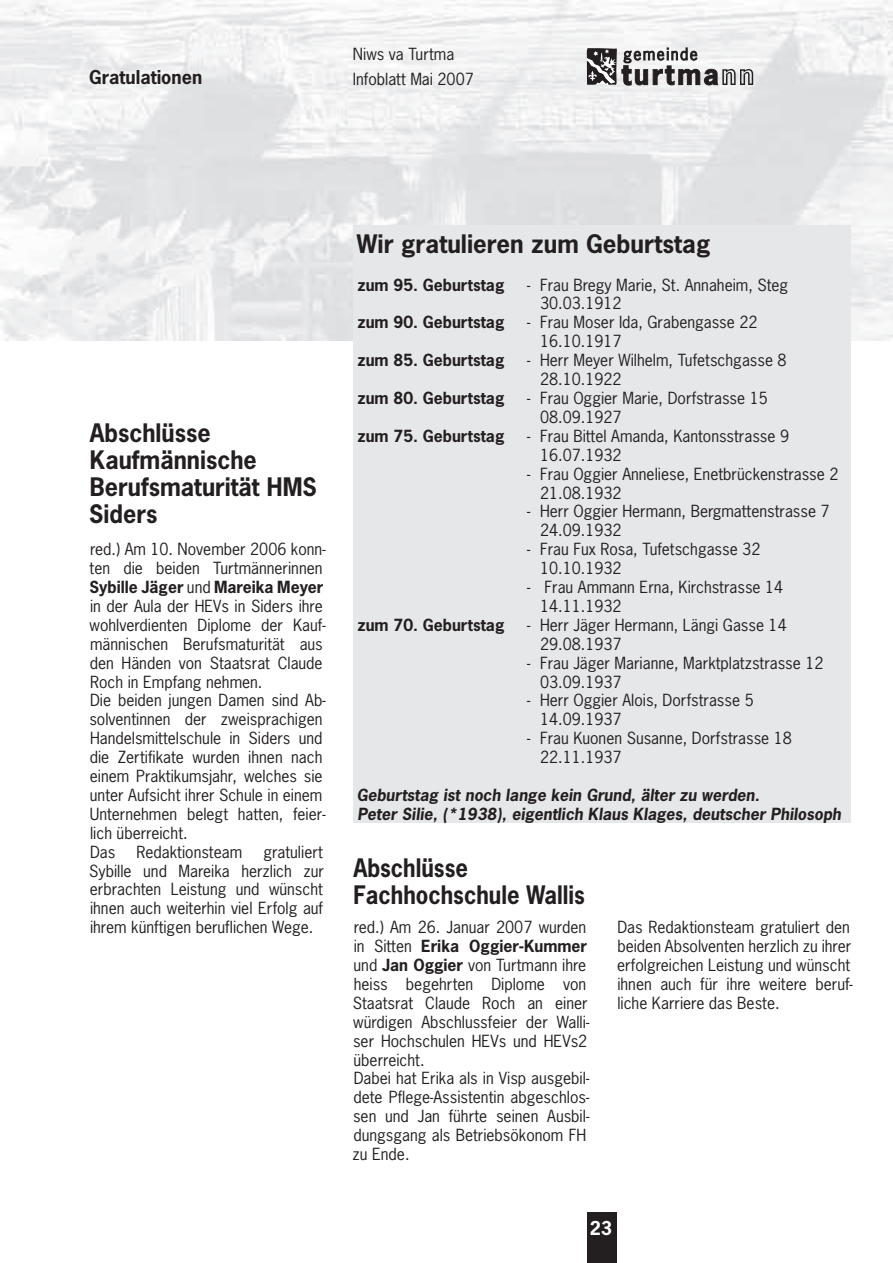
<style>
.page{position:relative;width:893px;height:1263px;background:#fff}
.page>*{position:absolute;margin:0;border:0;box-sizing:border-box;transform-origin:0 0}
.t1{font:700 24px/27px "News Gothic";color:#231f20}
.t2{font:700 24px/27px "News Gothic";color:#231f20;scale:.92 1}
.t3{font:700 18px "News Gothic";color:#231f20}
.t4{font:700 18px "News Gothic";color:#fff}
.t5{font:15.75px/18.9px "News Gothic";color:#231f20}
.t6{font:italic 700 15.75px/18.9px "News Gothic";color:#231f20}
.t7{font:700 15.75px "News Gothic";color:#231f20}
.s1{font-weight:700}
</style>
<div class="page">
<div style="left:353px;top:225px;width:497px;height:598px;background:#e6e7e9"></div>
<div style="left:587px;top:1212px;width:30px;height:51px;background:#231f20"></div>
<svg style="left:587px;top:47px;width:166px;height:39px"></svg>
<p class="t5" style="left:353px;top:44px;width:103px">Niws va Turtma</p>
<p class="t3" style="left:89px;top:66px;width:114px">Gratulationen</p>
<p class="t5" style="left:353px;top:70px;width:122px">Infoblatt Mai 2007</p>
<h1 class="t1" style="left:89px;top:419px;width:229px">Abschlüsse<br>Kaufmännische<br>Berufsmaturität HMS<br>Siders</h1>
<p class="t5" style="left:89px;top:540px;width:238px">red.) Am 10. November 2006 konn&shy;ten die beiden Turtmännerinnen<br><span class="s1">Sybille Jäger</span> und <span class="s1">Mareika Meyer </span>in der Aula der HEVs in Siders ihre wohlverdienten Diplome der Kauf&shy;männischen Berufsmaturität aus den Händen von Staatsrat Claude<br>Roch in Empfang nehmen.<br>Die beiden jungen Damen sind Ab&shy;solventinnen der zweisprachigen<br>Handelsmittelschule in Siders und die Zertifikate wurden ihnen nach einem Praktikumsjahr, welches sie unter Aufsicht ihrer Schule in einem<br>Unternehmen belegt hatten, feier&shy;lich überreicht.<br>Das</p>
<p class="t5" style="left:89px;top:842px;width:236px;text-align:justify;text-indent:174px">gratuliert Sybille und Mareika herzlich zur erbrachten Leistung und wünscht ihnen auch weiterhin viel Erfolg auf ihrem künftigen beruflichen Wege.</p>
<p class="t5" style="left:137px;top:842px;width:107px">Redaktionsteam</p>
<h1 class="t1" style="left:357px;top:230px;width:355px">Wir gratulieren zum Geburtstag</h1>
<p class="t7" style="left:357px;top:274px;width:148px">zum 95. Geburtstag</p>
<p class="t5" style="left:540px;top:275px;width:250px;text-indent:-13px">- Frau Bregy Marie, St. Annaheim, Steg<br>30.03.1912</p>
<p class="t7" style="left:357px;top:312px;width:148px">zum 90. Geburtstag</p>
<p class="t5" style="left:540px;top:313px;width:219px;text-indent:-13px">- Frau Moser Ida, Grabengasse 22<br>16.10.1917</p>
<p class="t7" style="left:357px;top:350px;width:148px">zum 85. Geburtstag</p>
<p class="t5" style="left:540px;top:351px;width:248px;text-indent:-13px">- Herr Meyer Wilhelm, Tufetschgasse 8<br>28.10.1922</p>
<p class="t7" style="left:357px;top:388px;width:148px">zum 80. Geburtstag</p>
<p class="t5" style="left:540px;top:388px;width:229px;text-indent:-13px">- Frau Oggier Marie, Dorfstrasse 15<br>08.09.1927</p>
<p class="t7" style="left:357px;top:425px;width:148px">zum 75. Geburtstag</p>
<p class="t5" style="left:540px;top:426px;width:251px;text-indent:-13px">- Frau Bittel Amanda, Kantonsstrasse 9<br>16.07.1932</p>
<p class="t5" style="left:540px;top:464px;width:300px;text-indent:-13px">- Frau Oggier Anneliese, Enetbrückenstrasse 2<br>21.08.1932</p>
<p class="t5" style="left:540px;top:502px;width:291px;text-indent:-13px">- Herr Oggier Hermann, Bergmattenstrasse 7<br>24.09.1932</p>
<p class="t5" style="left:540px;top:540px;width:222px;text-indent:-13px">- Frau Fux Rosa, Tufetschgasse 32<br>10.10.1932</p>
<p class="t5" style="left:540px;top:577px;width:245px;text-indent:-13px">- Frau Ammann Erna, Kirchstrasse 14<br>14.11.1932</p>
<p class="t7" style="left:357px;top:614px;width:148px">zum 70. Geburtstag</p>
<p class="t5" style="left:540px;top:615px;width:248px;text-indent:-13px">- Herr Jäger Hermann, Längi Gasse 14<br>29.08.1937</p>
<p class="t5" style="left:540px;top:653px;width:285px;text-indent:-13px">- Frau Jäger Marianne, Marktplatzstrasse 12<br>03.09.1937</p>
<p class="t5" style="left:540px;top:691px;width:215px;text-indent:-13px">- Herr Oggier Alois, Dorfstrasse 5<br>14.09.1937</p>
<p class="t5" style="left:540px;top:729px;width:253px;text-indent:-13px">- Frau Kuonen Susanne, Dorfstrasse 18<br>22.11.1937</p>
<p class="t6" style="left:357px;top:785px;width:486px">Geburtstag ist noch lange kein Grund, älter zu werden.<br>Peter Silie, (*1938), eigentlich Klaus Klages, deutscher Philosoph</p>
<h1 class="t2" style="left:353px;top:853px;width:253px">Abschlüsse<br>Fachhochschule Wallis</h1>
<p class="t5" style="left:352px;top:918px;width:238px">red.) Am 26. Januar 2007 wurden in Sitten <span class="s1">Erika Oggier-Kummer </span>und <span class="s1">Jan Oggier</span> von Turtmann ihre heiss begehrten Diplome von<br>Staatsrat Claude Roch an einer würdigen Abschlussfeier der Walli&shy;ser Hochschulen HEVs und HEVs2 überreicht.<br>Dabei hat Erika als in Visp ausgebil&shy;dete Pflege-Assistentin abgeschlos&shy;sen und Jan führte seinen Ausbil&shy;dungsgang als Betriebsökonom FH zu Ende.</p>
<p class="t5" style="left:617px;top:918px;width:237px">Das Redaktionsteam gratuliert den beiden Absolventen herzlich zu ihrer erfolgreichen Leistung und wünscht ihnen auch für ihre weitere beruf&shy;liche Karriere das Beste.</p>
<p class="t4" style="left:590px;top:1216px;width:24px">23</p>
</div>
